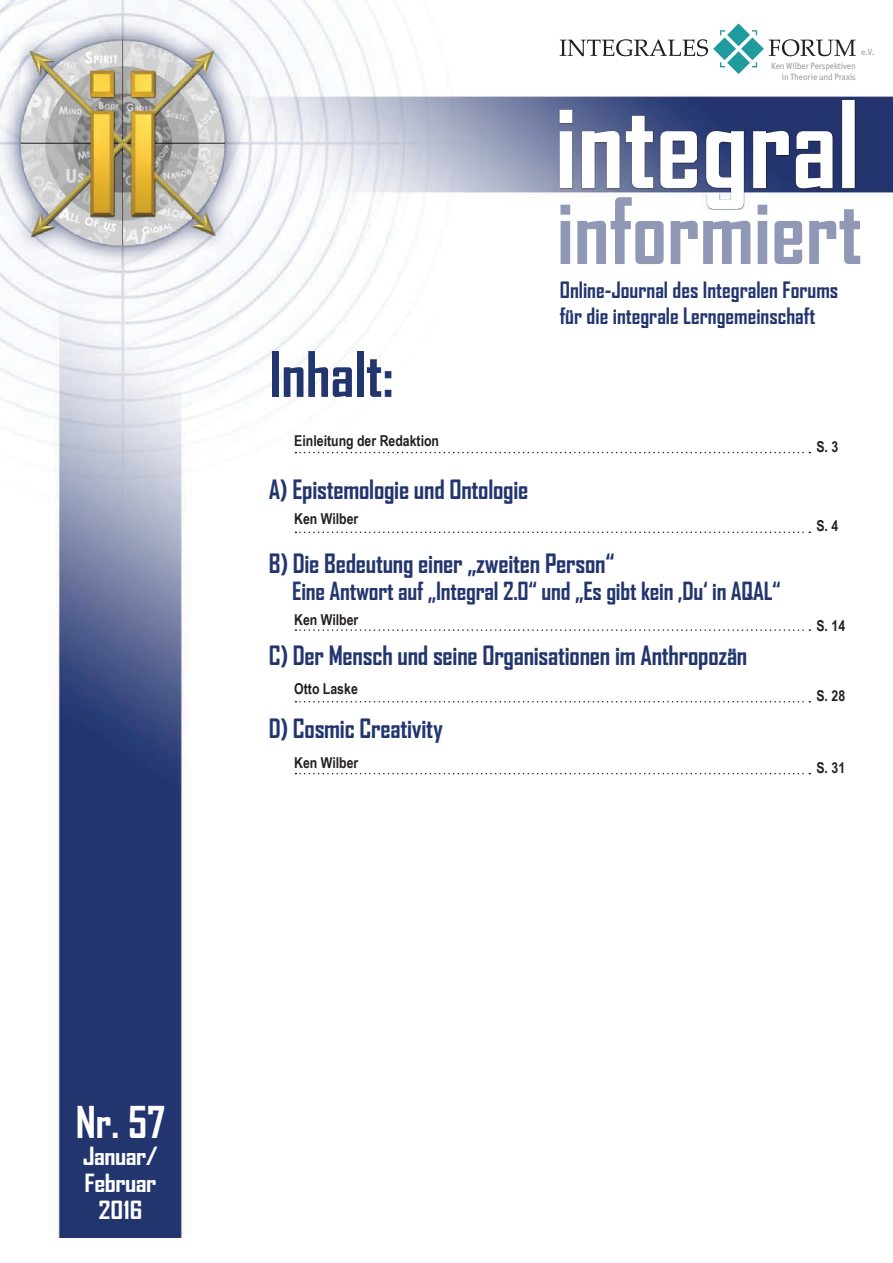
<style>
.page{position:relative;width:893px;height:1263px;background:#fff}
.page>*{position:absolute;margin:0;border:0;box-sizing:border-box;transform-origin:0 0}
.t1{font:700 60px "Agency FB";color:#22356e}
.t2{font:700 42px "Agency FB";color:#fff}
.t3{font:700 25.5px "Agency FB";letter-spacing:-.01em;color:#22356e}
.t4{font:700 24px "Agency FB";letter-spacing:-.01em;color:#22356e}
.t5{font:700 24px/27px "Agency FB";letter-spacing:-.02em;color:#fff;text-align:center;scale:1.14 1}
.t6{font:700 21.6px/26px "Agency FB";color:#22356e}
.t7{font:700 15px "Arial Narrow";color:#231f20}
.t8{font:9.15px/10.9px "Officina San ITC";letter-spacing:-.01em;color:#939598;text-align:right}
</style>
<div class="page">
<img style="left:0;top:0;width:893px;height:1237px">
<svg style="left:560px;top:23px;width:296px;height:51px"></svg>
<svg style="left:295px;top:452px;width:515px;height:1px"></svg>
<svg style="left:295px;top:531px;width:515px;height:2px"></svg>
<svg style="left:295px;top:629px;width:515px;height:2px"></svg>
<svg style="left:295px;top:701px;width:515px;height:1px"></svg>
<svg style="left:295px;top:773px;width:515px;height:1px"></svg>
<p class="t8" style="left:861px;top:47px;width:15px">e.V.</p>
<p class="t8" style="left:771px;top:61px;width:86px">Ken Wilber Perspektiven in Theorie und Praxis</p>
<h1 class="t1" style="left:269px;top:337px;width:126px">Inhalt:</h1>
<p class="t7" style="left:294px;top:429px;width:146px">Einleitung der Redaktion</p>
<p class="t6" style="left:560px;top:277px;width:280px">Online-Journal des Integralen Forums für die integrale Lerngemeinschaft</p>
<p class="t7" style="left:816px;top:435px;width:23px">S. 3</p>
<p class="t3" style="left:269px;top:474px;width:261px">A) Epistemologie und Ontologie</p>
<p class="t7" style="left:294px;top:508px;width:66px">Ken Wilber</p>
<p class="t3" style="left:269px;top:547px;width:347px">B) Die Bedeutung einer „zweiten Person“</p>
<p class="t4" style="left:292px;top:576px;width:490px">Eine Antwort auf „Integral 2.0“ und „Es gibt kein ‚Du‘ in AQAL“</p>
<p class="t7" style="left:294px;top:608px;width:66px">Ken Wilber</p>
<p class="t3" style="left:269px;top:639px;width:480px">C) Der Mensch und seine Organisationen im Anthropozän</p>
<p class="t7" style="left:294px;top:677px;width:65px">Otto Laske</p>
<p class="t3" style="left:269px;top:713px;width:176px">D) Cosmic Creativity</p>
<p class="t7" style="left:294px;top:751px;width:66px">Ken Wilber</p>
<p class="t7" style="left:816px;top:514px;width:23px">S. 4</p>
<p class="t7" style="left:816px;top:614px;width:30px">S. 14</p>
<p class="t7" style="left:816px;top:684px;width:30px">S. 28</p>
<p class="t7" style="left:816px;top:756px;width:30px">S. 31</p>
<h2 class="t2" style="left:76px;top:1096px;width:91px">Nr. 57</h2>
<p class="t5" style="left:83px;top:1142px;width:67px">Januar/<br>Februar<br>2016</p>
</div>
